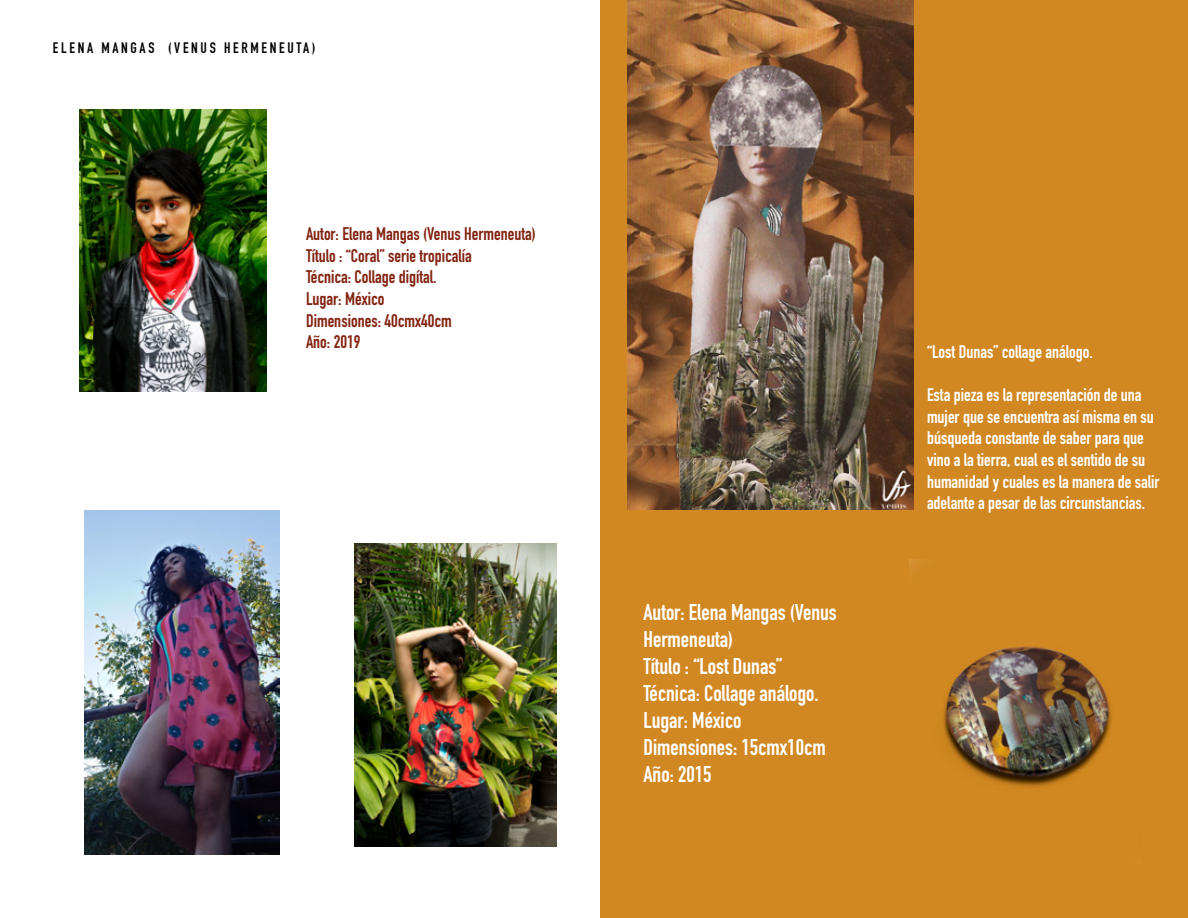
<style>
.page{position:relative;width:1188px;height:918px;background:#fff}
.page>*{position:absolute;margin:0;border:0;box-sizing:border-box;transform-origin:0 0}
.t1{font:700 22.5px/27px "DIN Condensed";color:#fff}
.t2{font:700 18px/21.6px "DIN Condensed";color:#fff}
.t3{font:700 18px/21.6px "DIN Condensed";color:#822311}
.t4{font:700 15px "DIN Condensed";letter-spacing:.18em;color:#000}
</style>
<div class="page">
<div style="left:600px;top:0;width:588px;height:918px;background:#d18822"></div>
<img style="left:627px;top:0;width:286px;height:510px">
<img style="left:909px;top:560px;width:203px;height:227px">
<img style="left:79px;top:110px;width:188px;height:281px">
<img style="left:84px;top:510px;width:195px;height:345px">
<img style="left:354px;top:543px;width:203px;height:303px">
<p class="t4" style="left:53px;top:38px;width:264px">ELENA MANGAS (VENUS HERMENEUTA)</p>
<p class="t3" style="left:306px;top:223px;width:231px">Autor: Elena Mangas (Venus Hermeneuta)<br>Título : “Coral” serie tropicalía<br>Técnica: Collage digítal.<br>Lugar: México<br>Dimensiones: 40cmx40cm<br>Año: 2019</p>
<p class="t1" style="left:644px;top:599px;width:195px">Autor: Elena Mangas (Venus<br>Hermeneuta)<br>Título : “Lost Dunas”<br>Técnica: Collage análogo.<br>Lugar: México<br>Dimensiones: 15cmx10cm<br>Año: 2015</p>
<p class="t2" style="left:927px;top:341px;width:167px">“Lost Dunas” collage análogo.</p>
<p class="t2" style="left:927px;top:384px;width:234px">Esta pieza es la representación de una mujer que se encuentra así misma en su búsqueda constante de saber para que vino a la tierra, cual es el sentido de su humanidad y cuales es la manera de salir adelante a pesar de las circunstancias.</p>
</div>
